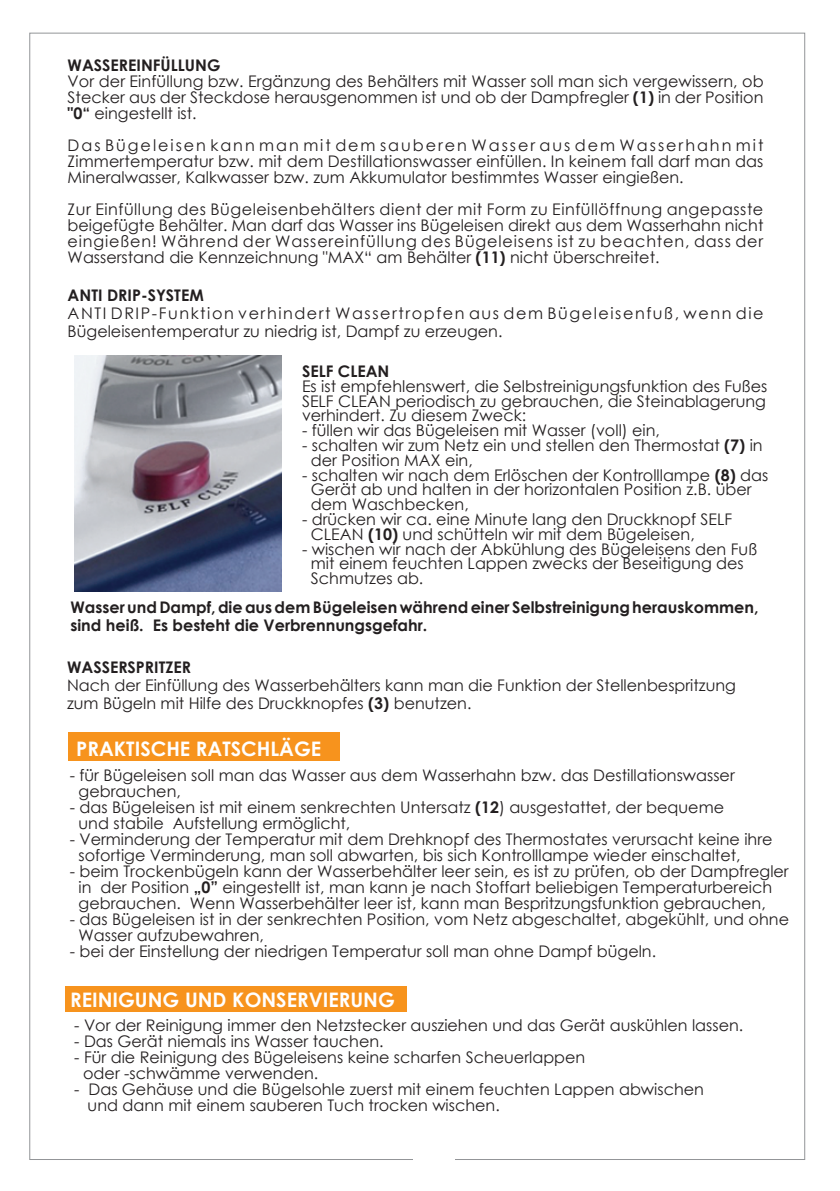
<style>
.page{position:relative;width:840px;height:1191px;background:#fff}
.page>*{position:absolute;margin:0;border:0;box-sizing:border-box;transform-origin:0 0}
.t1{font:700 20px "Century Gothic";color:#fff}
.t2{font:16px/16px "Century Gothic";color:#231f20}
.t3{font:16px/18px "Century Gothic";letter-spacing:.095em;color:#231f20}
.t4{font:700 16px/18px "Century Gothic";color:#231f20}
.s1{font-weight:700}
</style>
<div class="page">
<div style="left:68px;top:732px;width:272px;height:28px;background:#f7931d"></div>
<div style="left:65px;top:986px;width:342px;height:26px;background:#f7931d"></div>
<img style="left:74px;top:356px;width:207px;height:235px">
<p class="t2" style="left:68px;top:57px;width:697px"><span class="s1">WASSEREINFÜLLUNG<br></span>Vor der Einfüllung bzw. Ergänzung des Behälters mit Wasser soll man sich vergewissern, ob Stecker aus der Steckdose herausgenommen ist und ob der Dampfregler <span class="s1">(1)</span> in der Position <span class="s1">"0“</span> eingestellt ist.</p>
<p class="t2" style="left:68px;top:137px;width:697px;text-align:justify">Das Bügeleisen kann man mit dem sauberen Wasser aus dem Wasserhahn mit Zimmertemperatur bzw. mit dem Destillationswasser einfüllen. In keinem fall darf man das Mineralwasser, Kalkwasser bzw. zum Akkumulator bestimmtes Wasser eingießen.</p>
<p class="t2" style="left:68px;top:201px;width:697px;text-align:justify">Zur Einfüllung des Bügeleisenbehälters dient der mit Form zu Einfüllöffnung angepasste beigefügte Behälter. Man darf das Wasser ins Bügeleisen direkt aus dem Wasserhahn nicht eingießen! Während der Wassereinfüllung des Bügeleisens ist zu beachten, dass der Wasserstand die Kennzeichnung "MAX“ am Behälter <span class="s1">(11)</span> nicht überschreitet.</p>
<p class="t3" style="left:68px;top:286px;width:697px"><span class="s1">ANTI DRIP-SYSTEM<br></span>ANTI DRIP-Funktion verhindert Wassertropfen aus dem Bügeleisenfuß, wenn die<br>Bügeleisentemperatur zu niedrig ist, Dampf zu erzeugen.</p>
<p class="t2" style="left:302px;top:363px;width:466px;line-height:14.8px"><span class="s1">SELF CLEAN<br></span>Es ist empfehlenswert, die Selbstreinigungsfunktion des Fußes SELF CLEAN periodisch zu gebrauchen, die Steinablagerung verhindert. Zu diesem Zweck:</p>
<p class="t2" style="left:302px;top:422px;width:359px">- füllen wir das Bügeleisen mit Wasser (voll) ein,</p>
<p class="t2" style="left:311px;top:437px;width:453px;line-height:14.8px;text-indent:-9px">- schalten wir zum Netz ein und stellen den Thermostat <span class="s1">(7)</span> in der Position MAX ein,</p>
<p class="t2" style="left:311px;top:467px;width:459px;line-height:14.8px;text-indent:-9px">- schalten wir nach dem Erlöschen der Kontrolllampe <span class="s1">(8)</span> das<br>Gerät ab und halten in der horizontalen Position z.B. über dem Waschbecken,</p>
<p class="t2" style="left:311px;top:511px;width:422px;line-height:14.8px;text-indent:-9px">- drücken wir ca. eine Minute lang den Druckknopf SELF<br>CLEAN <span class="s1">(10)</span> und schütteln wir mit dem Bügeleisen,</p>
<p class="t2" style="left:311px;top:541px;width:447px;line-height:14.8px;text-indent:-9px">- wischen wir nach der Abkühlung des Bügeleisens den Fuß mit einem feuchten Lappen zwecks der Beseitigung des<br>Schmutzes ab.</p>
<p class="t4" style="left:70px;top:597px;width:689px">Wasser und Dampf, die aus dem Bügeleisen während einer Selbstreinigung herauskommen, sind heiß. Es besteht die Verbrennungsgefahr.</p>
<p class="t2" style="left:67px;top:658px;width:670px;line-height:18px"><span class="s1">WASSERSPRITZER<br></span>Nach der Einfüllung des Wasserbehälters kann man die Funktion der Stellenbespritzung zum Bügeln mit Hilfe des Druckknopfes <span class="s1">(3)</span> benutzen.</p>
<p class="t1" style="left:76px;top:733px;width:246px">PRAKTISCHE RATSCHLÄGE</p>
<p class="t2" style="left:78px;top:767px;width:657px;text-indent:-9px">- für Bügeleisen soll man das Wasser aus dem Wasserhahn bzw. das Destillationswasser gebrauchen,</p>
<p class="t2" style="left:78px;top:799px;width:646px;text-indent:-9px">- das Bügeleisen ist mit einem senkrechten Untersatz <span class="s1">(12</span>) ausgestattet, der bequeme und stabile Aufstellung ermöglicht,</p>
<p class="t2" style="left:78px;top:831px;width:695px;text-indent:-9px">- Verminderung der Temperatur mit dem Drehknopf des Thermostates verursacht keine ihre sofortige Verminderung, man soll abwarten, bis sich Kontrolllampe wieder einschaltet,</p>
<p class="t2" style="left:78px;top:863px;width:711px;text-indent:-9px">- beim Trockenbügeln kann der Wasserbehälter leer sein, es ist zu prüfen, ob der Dampfregler in der Position <span class="s1">„0”</span> eingestellt ist, man kann je nach Stoffart beliebigen Temperaturbereich gebrauchen. Wenn Wasserbehälter leer ist, kann man Bespritzungsfunktion gebrauchen,</p>
<p class="t2" style="left:78px;top:911px;width:711px;text-indent:-9px">- das Bügeleisen ist in der senkrechten Position, vom Netz abgeschaltet, abgekühlt, und ohne<br>Wasser aufzubewahren,</p>
<p class="t2" style="left:70px;top:943px;width:587px">- bei der Einstellung der niedrigen Temperatur soll man ohne Dampf bügeln.</p>
<p class="t1" style="left:70px;top:984px;width:326px">REINIGUNG UND KONSERVIERUNG</p>
<p class="t2" style="left:74px;top:1017px;width:670px">- Vor der Reinigung immer den Netzstecker ausziehen und das Gerät auskühlen lassen.</p>
<p class="t2" style="left:74px;top:1033px;width:311px">- Das Gerät niemals ins Wasser tauchen.</p>
<p class="t2" style="left:83px;top:1049px;width:503px;text-indent:-9px">- Für die Reinigung des Bügeleisens keine scharfen Scheuerlappen oder -schwämme verwenden.</p>
<p class="t2" style="left:88px;top:1081px;width:617px;text-indent:-13px">- Das Gehäuse und die Bügelsohle zuerst mit einem feuchten Lappen abwischen und dann mit einem sauberen Tuch trocken wischen.</p>
</div>
